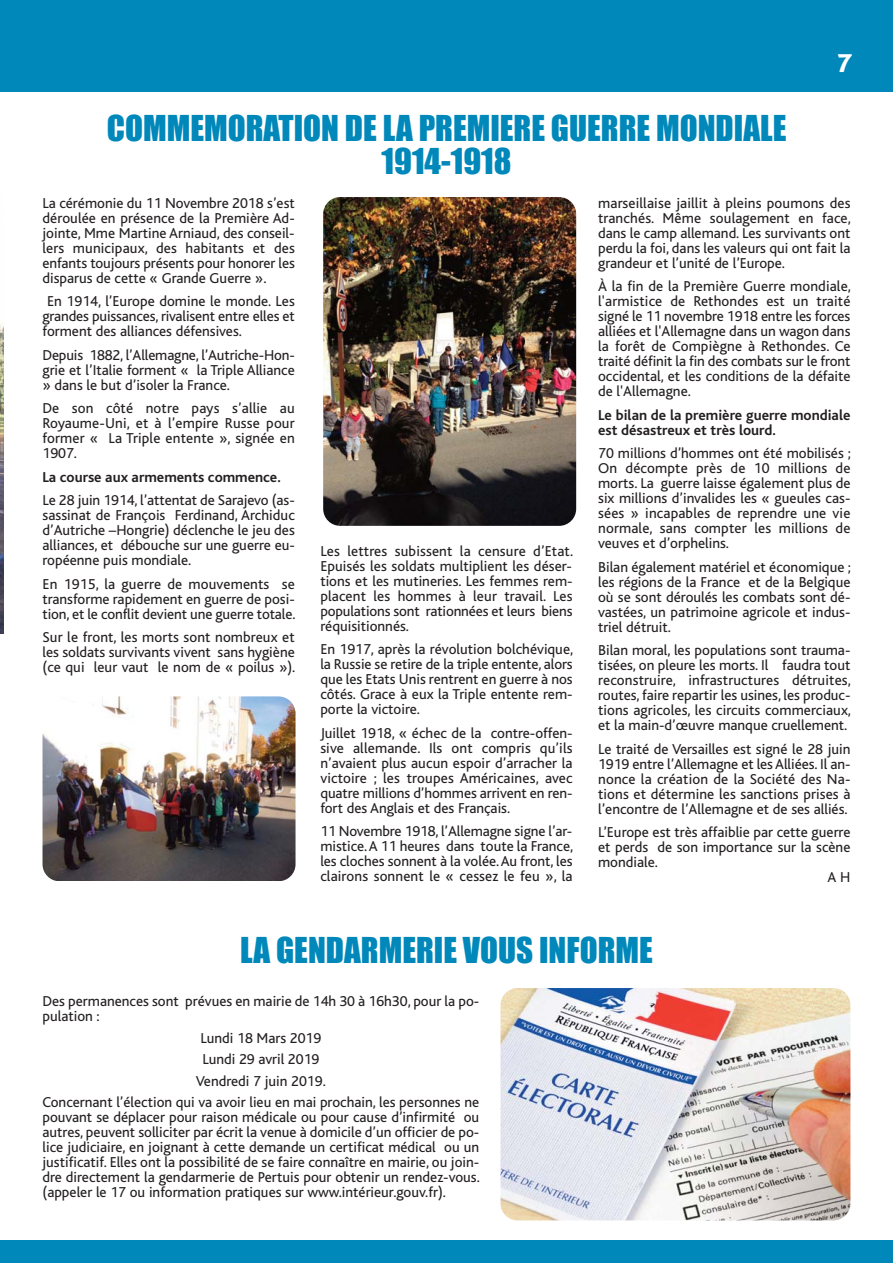
<style>
.page{position:relative;width:893px;height:1263px;background:#fff}
.page>*{position:absolute;margin:0;border:0;box-sizing:border-box;transform-origin:0 0}
.t1{font:33px/33px "Impact";color:#0088ba;text-align:center}
.t2{font:800 27px "Bliss";color:#fff}
.t3{font:15px/15px "Bliss";color:#231f20;text-align:justify}
.t4{font:700 15px/15px "Bliss";color:#231f20}
</style>
<div class="page">
<img style="left:0;top:566px;width:3px;height:67px">
<div style="left:0;top:1241px;width:893px;height:22px;background:#0088ba"></div>
<div style="left:0;top:0;width:893px;height:92px;background:#0088ba"></div>
<img style="left:3px;top:115px;width:1px;height:451px">
<img style="left:0;top:324px;width:3px;height:241px">
<img style="left:323px;top:197px;width:253px;height:329px;border-radius:17px">
<img style="left:500px;top:988px;width:350px;height:232px;border-radius:17px">
<img style="left:43px;top:696px;width:252px;height:185px;border-radius:17px">
<h1 class="t1" style="left:107px;top:114px;width:681px">COMMEMORATION DE LA PREMIERE GUERRE MONDIALE<br>1914-1918</h1>
<h2 class="t2" style="left:837px;top:53px;width:17px">7</h2>
<p class="t3" style="left:43px;top:197px;width:254px">La cérémonie du 11 Novembre 2018 s’est déroulée en présence de la Première Ad&shy;jointe, Mme Martine Arniaud, des conseil&shy;lers municipaux, des habitants et des enfants toujours présents pour honorer les disparus de cette « Grande Guerre ».</p>
<p class="t3" style="left:43px;top:295px;width:254px;text-indent:5px">En 1914, l’Europe domine le monde. Les grandes puissances, rivalisent entre elles et forment des alliances défensives.</p>
<p class="t3" style="left:43px;top:349px;width:254px">Depuis 1882, l’Allemagne, l’Autriche-Hon&shy;grie et l’Italie forment « la Triple Alliance » dans le but d’isoler la France.</p>
<p class="t3" style="left:43px;top:402px;width:254px">De son côté notre pays s’allie au Royaume-Uni, et à l’empire Russe pour former « La Triple entente », signée en 1907.</p>
<p class="t4" style="left:43px;top:471px;width:240px">La course aux armements commence.</p>
<p class="t3" style="left:43px;top:494px;width:254px">Le 28 juin 1914, l’attentat de Sarajevo (as&shy;sassinat de François Ferdinand, Archiduc d’Autriche –Hongrie) déclenche le jeu des alliances, et débouche sur une guerre eu&shy;ropéenne puis mondiale.</p>
<p class="t3" style="left:43px;top:578px;width:254px">En 1915, la guerre de mouvements se transforme rapidement en guerre de posi&shy;tion, et le conflit devient une guerre totale.</p>
<p class="t3" style="left:43px;top:631px;width:254px">Sur le front, les morts sont nombreux et les soldats survivants vivent sans hygiène (ce qui leur vaut le nom de « poilus »).</p>
<p class="t3" style="left:320px;top:545px;width:254px">Les lettres subissent la censure d’Etat.<br>Epuisés les soldats multiplient les déser&shy;tions et les mutineries. Les femmes rem&shy;placent les hommes à leur travail. Les populations sont rationnées et leurs biens réquisitionnés.</p>
<p class="t3" style="left:320px;top:643px;width:254px">En 1917, après la révolution bolchévique, la Russie se retire de la triple entente, alors que les Etats Unis rentrent en guerre à nos côtés. Grace à eux la Triple entente rem&shy;porte la victoire.</p>
<p class="t3" style="left:320px;top:727px;width:254px">Juillet 1918, « échec de la contre-offen&shy;sive allemande. Ils ont compris qu’ils n’avaient plus aucun espoir d’arracher la victoire ; les troupes Américaines, avec quatre millions d’hommes arrivent en ren&shy;fort des Anglais et des Français.</p>
<p class="t3" style="left:320px;top:825px;width:254px">11 Novembre 1918, l’Allemagne signe l’ar&shy;mistice. A 11 heures dans toute la France, les cloches sonnent à la volée. Au front, les clairons sonnent le « cessez le feu », la</p>
<p class="t3" style="left:598px;top:197px;width:254px">marseillaise jaillit à pleins poumons des tranchés. Même soulagement en face, dans le camp allemand. Les survivants ont perdu la foi, dans les valeurs qui ont fait la grandeur et l’unité de l’Europe.</p>
<p class="t3" style="left:598px;top:280px;width:254px">À la fin de la Première Guerre mondiale, l'armistice de Rethondes est un traité signé le 11 novembre 1918 entre les forces alliées et l'Allemagne dans un wagon dans la forêt de Compiègne à Rethondes. Ce traité définit la fin des combats sur le front occidental, et les conditions de la défaite de l'Allemagne.</p>
<p class="t4" style="left:598px;top:409px;width:254px">Le bilan de la première guerre mondiale est désastreux et très lourd.</p>
<p class="t3" style="left:598px;top:447px;width:254px">70 millions d’hommes ont été mobilisés ; On décompte près de 10 millions de morts. La guerre laisse également plus de six millions d’invalides les « gueules cas&shy;sées » incapables de reprendre une vie normale, sans compter les millions de veuves et d’orphelins.</p>
<p class="t3" style="left:598px;top:561px;width:254px">Bilan également matériel et économique ; les régions de la France et de la Belgique où se sont déroulés les combats sont dé&shy;vastées, un patrimoine agricole et indus&shy;triel détruit.</p>
<p class="t3" style="left:598px;top:644px;width:254px">Bilan moral, les populations sont trauma&shy;tisées, on pleure les morts. Il faudra tout reconstruire, infrastructures détruites, routes, faire repartir les usines, les produc&shy;tions agricoles, les circuits commerciaux, et la main-d’œuvre manque cruellement.</p>
<p class="t3" style="left:598px;top:743px;width:254px">Le traité de Versailles est signé le 28 juin 1919 entre l’Allemagne et les Alliées. Il an&shy;nonce la création de la Société des Na&shy;tions et détermine les sanctions prises à l’encontre de l’Allemagne et de ses alliés.</p>
<p class="t3" style="left:598px;top:826px;width:254px">L’Europe est très affaiblie par cette guerre</p>
<p class="t3" style="left:598px;top:841px;width:254px">et perds de son importance sur la scène</p>
<p class="t3" style="left:598px;top:856px;width:61px">mondiale.</p>
<p class="t3" style="left:828px;top:871px;width:24px">A H</p>
<h1 class="t1" style="left:240px;top:936px;width:414px">LA GENDARMERIE VOUS INFORME</h1>
<p class="t3" style="left:43px;top:995px;width:438px">Des permanences sont prévues en mairie de 14h 30 à 16h30, pour la po&shy;pulation :</p>
<p class="t3" style="left:43px;top:1028px;width:438px;line-height:21.5px;text-align:center">Lundi 18 Mars 2019<br>Lundi 29 avril 2019<br>Vendredi 7 juin 2019.<br>Concernant l’élection qui va avoir lieu en mai prochain, les personnes ne</p>
<p class="t3" style="left:43px;top:1111px;width:439px">pouvant se déplacer pour raison médicale ou pour cause d’infirmité ou autres, peuvent solliciter par écrit la venue à domicile d’un officier de po&shy;lice judiciaire, en joignant à cette demande un certificat médical ou un justificatif. Elles ont la possibilité de se faire connaître en mairie, ou join&shy;dre directement la gendarmerie de Pertuis pour obtenir un rendez-vous. (appeler le 17 ou information pratiques sur www.intérieur.gouv.fr).</p>
</div>
